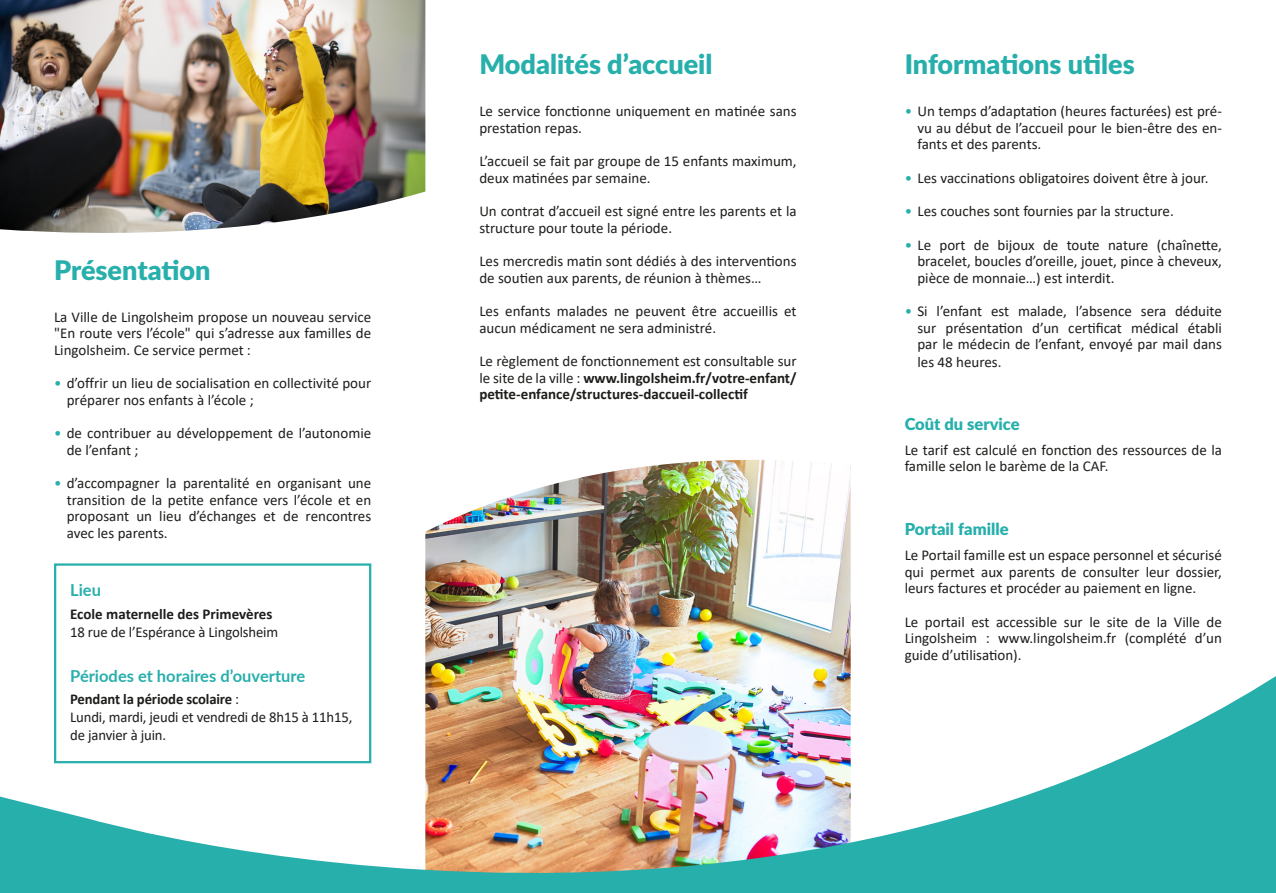
<style>
.page{position:relative;width:1276px;height:893px;background:#fff}
.page>*{position:absolute;margin:0;border:0;box-sizing:border-box;transform-origin:0 0}
.t1{font:900 27px "Lato";color:#27afac}
.t2{font:700 16.5px "Lato";color:#27afac}
.t3{font:900 16.5px "Lato";color:#27afac}
.t4{font:15px/16.5px "Calibri";color:#1d1d1b}
.t5{font:700 15px/16.5px "Calibri";color:#1d1d1b;text-align:justify}
.s1{color:#27afac}
.s2{font-weight:400}
</style>
<div class="page">
<img style="left:425px;top:460px;width:425px;height:80px">
<img style="left:0;top:0;width:425px;height:233px">
<img style="left:0;top:540px;width:1276px;height:353px">
<div style="left:54px;top:563px;width:317px;height:200px;border:2px solid #27afac"></div>
<p class="t1" style="left:54px;top:249px;width:158px">Présentation</p>
<p class="t4" style="left:54px;top:308px;width:319px;text-align:justify">La Ville de Lingolsheim propose un nouveau service "En route vers l’école" qui s’adresse aux familles de Lingolsheim. Ce service permet :</p>
<p class="t4" style="left:67px;top:375px;width:306px;text-indent:-13px"><span class="s1">•</span> d’offrir un lieu de socialisation en collectivité pour préparer nos enfants à l’école ;</p>
<p class="t4" style="left:67px;top:425px;width:306px;text-indent:-13px"><span class="s1">•</span> de contribuer au développement de l’autonomie de l’enfant ;</p>
<p class="t4" style="left:67px;top:475px;width:306px;text-align:justify;text-indent:-13px"><span class="s1">•</span> d’accompagner la parentalité en organisant une transition de la petite enfance vers l’école et en proposant un lieu d’échanges et de rencontres avec les parents.</p>
<p class="t2" style="left:70px;top:578px;width:32px">Lieu</p>
<p class="t5" style="left:70px;top:605px;width:204px">Ecole maternelle des Primevères</p>
<p class="t4" style="left:70px;top:623px;width:209px">18 rue de l’Espérance à Lingolsheim</p>
<p class="t2" style="left:70px;top:664px;width:236px">Périodes et horaires d’ouverture</p>
<p class="t5" style="left:70px;top:691px;width:170px">Pendant la période scolaire <span class="s2">:</span></p>
<p class="t4" style="left:70px;top:708px;width:284px;line-height:18px">Lundi, mardi, jeudi et vendredi de 8h15 à 11h15, de janvier à juin.</p>
<p class="t1" style="left:479px;top:44px;width:235px">Modalités d’accueil</p>
<p class="t4" style="left:479px;top:103px;width:319px">Le service fonctionne uniquement en matinée sans prestation repas.</p>
<p class="t4" style="left:479px;top:153px;width:319px">L’accueil se fait par groupe de 15 enfants maximum, deux matinées par semaine.</p>
<p class="t4" style="left:479px;top:203px;width:319px">Un contrat d’accueil est signé entre les parents et la structure pour toute la période.</p>
<p class="t4" style="left:479px;top:253px;width:319px">Les mercredis matin sont dédiés à des interventions de soutien aux parents, de réunion à thèmes…</p>
<p class="t4" style="left:479px;top:303px;width:319px">Les enfants malades ne peuvent être accueillis et aucun médicament ne sera administré.</p>
<p class="t5" style="left:479px;top:353px;width:319px"><span class="s2">Le règlement de fonctionnement est consultable sur le site de la ville :</span> www.lingolsheim.fr/votre-enfant/ petite-enfance/structures-daccueil-collectif</p>
<p class="t1" style="left:904px;top:44px;width:232px">Informations utiles</p>
<p class="t4" style="left:917px;top:103px;width:306px;text-align:justify;text-indent:-13px"><span class="s1">•</span> Un temps d’adaptation (heures facturées) est pré&shy;vu au début de l’accueil pour le bien-être des en&shy;fants et des parents.</p>
<p class="t4" style="left:904px;top:169px;width:305px"><span class="s1">•</span> Les vaccinations obligatoires doivent être à jour.</p>
<p class="t4" style="left:904px;top:203px;width:271px"><span class="s1">•</span> Les couches sont fournies par la structure.</p>
<p class="t4" style="left:917px;top:236px;width:306px;text-align:justify;text-indent:-13px"><span class="s1">•</span> Le port de bijoux de toute nature (chaînette, bracelet, boucles d’oreille, jouet, pince à cheveux, pièce de monnaie…) est interdit.</p>
<p class="t4" style="left:917px;top:303px;width:306px;text-align:justify;text-indent:-13px"><span class="s1">•</span> Si l’enfant est malade, l’absence sera déduite sur présentation d’un certificat médical établi par le médecin de l’enfant, envoyé par mail dans</p>
<p class="t4" style="left:917px;top:354px;width:86px">les 48 heures.</p>
<p class="t3" style="left:904px;top:411px;width:117px">Coût du service</p>
<p class="t4" style="left:904px;top:441px;width:319px">Le tarif est calculé en fonction des ressources de la famille selon le barème de la CAF.</p>
<p class="t3" style="left:904px;top:517px;width:105px">Portail famille</p>
<p class="t4" style="left:904px;top:547px;width:319px;text-align:justify">Le Portail famille est un espace personnel et sécurisé qui permet aux parents de consulter leur dossier, leurs factures et procéder au paiement en ligne.</p>
<p class="t4" style="left:904px;top:613px;width:319px;text-align:justify">Le portail est accessible sur le site de la Ville de Lingolsheim : www.lingolsheim.fr (complété d’un guide d’utilisation).</p>
</div>
